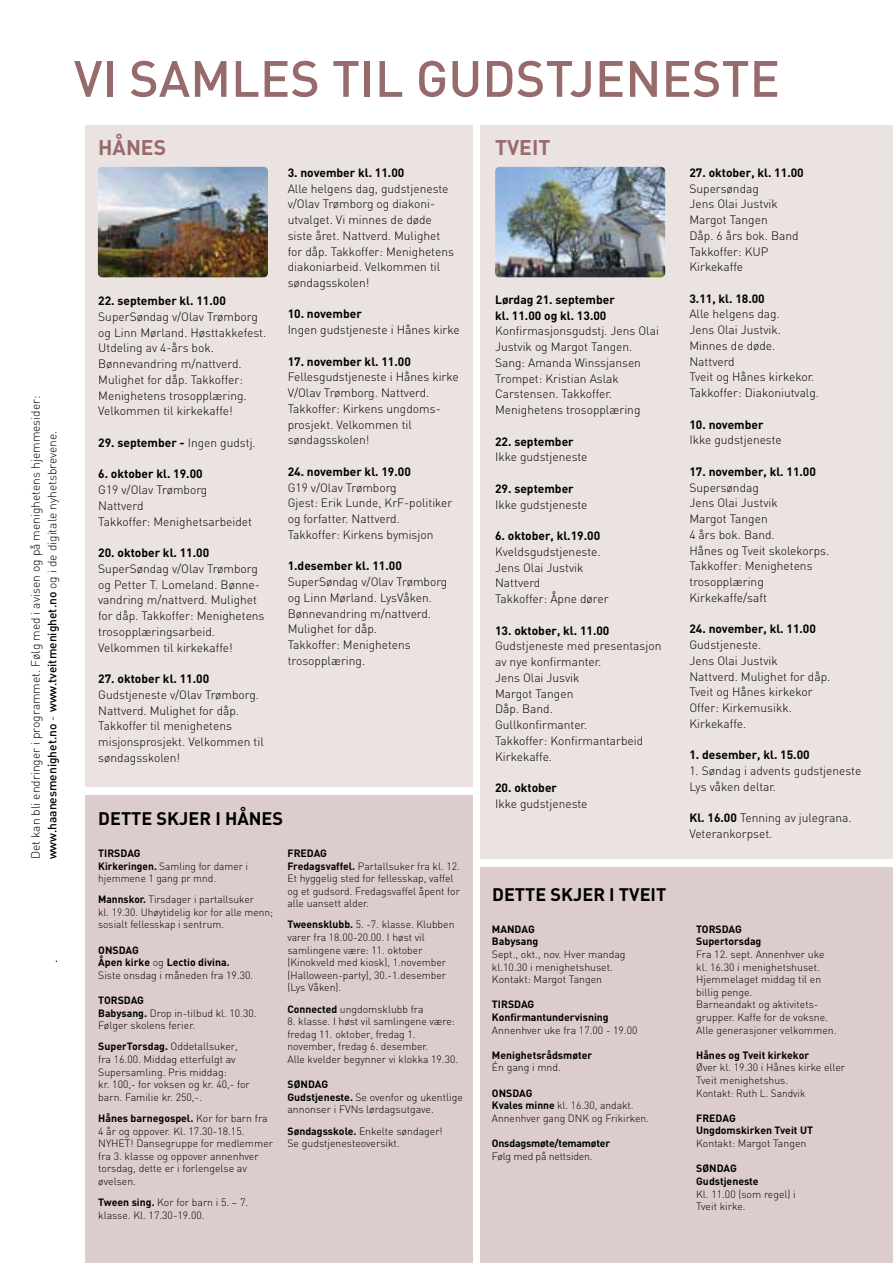
<style>
.page{position:relative;width:893px;height:1263px;background:#fff}
.page>*{position:absolute;margin:0;border:0;box-sizing:border-box;transform-origin:0 0}
.t1{font:500 50.25px "DIN";color:#976a6c}
.t2{font:700 21px "DIN";color:#976a6c}
.t3{font:700 18px "DIN";color:#000}
.t4{font:300 12px/15.8px "DIN";color:#000}
.t5{font:700 12px/15.8px "DIN";color:#000}
.t6{font:300 10.5px/12.6px "DIN";color:#000}
.t7{font:700 10.5px/12.6px "DIN";color:#000}
.t8{font:700 10.5px "DIN";letter-spacing:-.02em;color:#000}
.t9{font:300 10.5px "DIN";letter-spacing:-.02em;color:#000}
.s1{font-weight:500}
.s2{font-weight:300}
.s3{font-weight:700}
</style>
<div class="page">
<div style="left:85px;top:795px;width:388px;height:468px;background:#dccccd"></div>
<div style="left:85px;top:125px;width:387px;height:662px;background:#ebe2e2"></div>
<div style="left:480px;top:867px;width:413px;height:396px;background:#dccccd"></div>
<div style="left:480px;top:125px;width:413px;height:734px;background:#ebe2e2"></div>
<img style="left:98px;top:167px;width:170px;height:110px">
<img style="left:495px;top:167px;width:170px;height:110px">
<p class="t4" style="left:27px;top:859px;width:465px;line-height:16.5px;rotate:-90deg">Det kan bli endringer i programmet. Følg med i avisen og på menighetens hjemmesider: <span class="s1">www.haanesmenighet.no</span> - <span class="s1">www.tveitmenighet.no</span> og i de digitale nyhetsbrevene.</p>
<h1 class="t1" style="left:74px;top:47px;width:707px">VI SAMLES TIL GUDSTJENESTE</h1>
<h2 class="t2" style="left:98px;top:134px;width:69px">HÅNES</h2>
<h2 class="t2" style="left:495px;top:134px;width:57px">TVEIT</h2>
<p class="t5" style="left:98px;top:292px;width:129px">22. september kl. 11.00</p>
<p class="t4" style="left:98px;top:308px;width:169px">SuperSøndag v/Olav Trømborg og Linn Mørland. Høsttakkefest.<br>Utdeling av 4-års bok.<br>Bønnevandring m/nattverd.<br>Mulighet for dåp. Takkoffer:<br>Menighetens trosopplæring.<br>Velkommen til kirkekaffe!</p>
<p class="t5" style="left:98px;top:434px;width:159px">29. september - <span class="s2">Ingen gudstj.</span></p>
<p class="t5" style="left:98px;top:466px;width:106px">6. oktober kl. 19.00</p>
<p class="t4" style="left:98px;top:482px;width:155px">G19 v/Olav Trømborg<br>Nattverd<br>Takkoffer: Menighetsarbeidet</p>
<p class="t5" style="left:98px;top:544px;width:112px">20. oktober kl. 11.00</p>
<p class="t4" style="left:98px;top:560px;width:168px">SuperSøndag v/Olav Trømborg og Petter T. Lomeland. Bønne&shy;vandring m/nattverd. Mulighet for dåp. Takkoffer: Menighetens trosopplæringsarbeid.<br>Velkommen til kirkekaffe!</p>
<p class="t5" style="left:98px;top:670px;width:112px">27. oktober kl. 11.00</p>
<p class="t4" style="left:98px;top:686px;width:167px">Gudstjeneste v/Olav Trømborg.<br>Nattverd. Mulighet for dåp.<br>Takkoffer til menighetens misjonsprosjekt. Velkommen til søndagsskolen!</p>
<p class="t5" style="left:288px;top:164px;width:118px">3. november kl. 11.00</p>
<p class="t4" style="left:288px;top:180px;width:168px">Alle helgens dag, gudstjeneste v/Olav Trømborg og diakoni&shy;utvalget. Vi minnes de døde siste året. Nattverd. Mulighet for dåp. Takkoffer: Menighetens diakoniarbeid. Velkommen til søndagsskolen!</p>
<p class="t5" style="left:288px;top:306px;width:76px">10. november</p>
<p class="t4" style="left:288px;top:322px;width:174px">Ingen gudstjeneste i Hånes kirke</p>
<p class="t5" style="left:288px;top:353px;width:125px">17. november kl. 11.00</p>
<p class="t4" style="left:288px;top:369px;width:173px">Fellesgudstjeneste i Hånes kirke<br>V/Olav Trømborg. Nattverd.<br>Takkoffer: Kirkens ungdoms&shy;prosjekt. Velkommen til søndagsskolen!</p>
<p class="t5" style="left:288px;top:463px;width:125px">24. november kl. 19.00</p>
<p class="t4" style="left:288px;top:479px;width:166px">G19 v/Olav Trømborg<br>Gjest: Erik Lunde, KrF-politiker og forfatter. Nattverd.<br>Takkoffer: Kirkens bymisjon</p>
<p class="t5" style="left:288px;top:558px;width:116px">1.desember kl. 11.00</p>
<p class="t4" style="left:288px;top:574px;width:161px">SuperSøndag v/Olav Trømborg og Linn Mørland. LysVåken.<br>Bønnevandring m/nattverd.<br>Mulighet for dåp.<br>Takkoffer: Menighetens trosopplæring.</p>
<h3 class="t3" style="left:98px;top:806px;width:186px">DETTE SKJER I HÅNES</h3>
<p class="t6" style="left:98px;top:847px;width:151px"><span class="s3">TIRSDAG<br>Kirkeringen.</span> Samling for damer i hjemmene 1 gang pr mnd.</p>
<p class="t6" style="left:98px;top:893px;width:176px"><span class="s3">Mannskor.</span> Tirsdager i partallsuker<br>kl. 19.30. Uhøytidelig kor for alle menn; sosialt fellesskap i sentrum.</p>
<p class="t6" style="left:98px;top:943px;width:157px"><span class="s3">ONSDAG<br>Åpen kirke</span> og <span class="s3">Lectio divina.<br></span>Siste onsdag i måneden fra 19.30.</p>
<p class="t6" style="left:98px;top:994px;width:160px"><span class="s3">TORSDAG<br>Babysang.</span> Drop in-tilbud kl. 10.30.<br>Følger skolens ferier.</p>
<p class="t6" style="left:98px;top:1040px;width:153px"><span class="s3">SuperTorsdag.</span> Oddetallsuker, fra 16.00. Middag etterfulgt av<br>Supersamling. Pris middag:<br>kr. 100,- for voksen og kr. 40,- for barn. Familie kr. 250,-.</p>
<p class="t6" style="left:98px;top:1112px;width:176px"><span class="s3">Hånes barnegospel.</span> Kor for barn fra<br>4 år og oppover. Kl. 17.30-18.15.<br>NYHET! Dansegruppe for medlemmer fra 3. klasse og oppover annenhver torsdag, dette er i forlengelse av øvelsen.</p>
<p class="t6" style="left:98px;top:1196px;width:151px"><span class="s3">Tween sing.</span> Kor for barn i 5. – 7. klasse. Kl. 17.30-19.00.</p>
<p class="t6" style="left:287px;top:847px;width:174px"><span class="s3">FREDAG<br>Fredagsvaffel.</span> Partallsuker fra kl. 12.<br>Et hyggelig sted for fellesskap, vaffel og et gudsord. Fredagsvaffel åpent for alle uansett alder.</p>
<p class="t6" style="left:287px;top:918px;width:169px"><span class="s3">Tweensklubb.</span> 5. -7. klasse. Klubben varer fra 18.00-20.00. I høst vil samlingene være: 11. oktober (Kinokveld med kiosk), 1.november (Halloween-party), 30.-1.desember (Lys Våken).</p>
<p class="t6" style="left:287px;top:1002px;width:137px"><span class="s3">Connected</span> ungdomsklubb fra</p>
<p class="t6" style="left:287px;top:1015px;width:172px">8. klasse. I høst vil samlingene være: fredag 11. oktober, fredag 1. november, fredag 6. desember.<br>Alle kvelder begynner vi klokka 19.30.</p>
<p class="t6" style="left:287px;top:1078px;width:177px"><span class="s3">SØNDAG<br>Gudstjeneste.</span> Se ovenfor og ukentlige annonser i FVNs lørdagsutgave.</p>
<p class="t6" style="left:287px;top:1124px;width:157px"><span class="s3">Søndagsskole.</span> Enkelte søndager!<br>Se gudstjenesteoversikt.</p>
<p class="t5" style="left:495px;top:291px;width:121px">Lørdag 21. september kl. 11.00 og kl. 13.00</p>
<p class="t4" style="left:495px;top:323px;width:165px">Konfirmasjonsgudstj. Jens Olai<br>Justvik og Margot Tangen.<br>Sang: Amanda Winssjansen<br>Trompet: Kristian Aslak<br>Carstensen. Takkoffer.<br>Menighetens trosopplæring</p>
<p class="t5" style="left:495px;top:433px;width:80px">22. september</p>
<p class="t4" style="left:495px;top:449px;width:94px">Ikke gudstjeneste</p>
<p class="t5" style="left:495px;top:480px;width:80px">29. september</p>
<p class="t4" style="left:495px;top:496px;width:94px">Ikke gudstjeneste</p>
<p class="t5" style="left:495px;top:527px;width:107px">6. oktober, kl.19.00</p>
<p class="t4" style="left:495px;top:543px;width:115px">Kveldsgudstjeneste.<br>Jens Olai Justvik<br>Nattverd<br>Takkoffer: Åpne dører</p>
<p class="t5" style="left:495px;top:622px;width:116px">13. oktober, kl. 11.00</p>
<p class="t4" style="left:495px;top:638px;width:168px">Gudstjeneste med presentasjon av nye konfirmanter.<br>Jens Olai Jusvik<br>Margot Tangen<br>Dåp. Band.<br>Gullkonfirmanter.<br>Takkoffer: Konfirmantarbeid<br>Kirkekaffe.</p>
<p class="t5" style="left:495px;top:779px;width:63px">20. oktober</p>
<p class="t4" style="left:495px;top:795px;width:94px">Ikke gudstjeneste</p>
<h3 class="t3" style="left:492px;top:882px;width:176px">DETTE SKJER I TVEIT</h3>
<p class="t7" style="left:492px;top:922px;width:48px">MANDAG<br>Babysang</p>
<p class="t6" style="left:492px;top:948px;width:135px">Sept., okt., nov. Hver mandag kl.10.30 i menighetshuset.<br>Kontakt: Margot Tangen</p>
<p class="t7" style="left:492px;top:998px;width:118px">TIRSDAG<br>Konfirmantundervisning</p>
<p class="t6" style="left:492px;top:1023px;width:147px">Annenhver uke fra 17.00 - 19.00</p>
<p class="t7" style="left:492px;top:1048px;width:102px">Menighetsrådsmøter</p>
<p class="t6" style="left:492px;top:1061px;width:70px">Én gang i mnd.</p>
<p class="t6" style="left:492px;top:1086px;width:158px"><span class="s3">ONSDAG<br>Kvales minne</span> kl. 16.30, andakt.<br>Annenhver gang DNK og Frikirken.</p>
<p class="t8" style="left:492px;top:1136px;width:120px">Onsdagsmøte/temamøter</p>
<p class="t9" style="left:492px;top:1149px;width:102px">Følg med på nettsiden.</p>
<p class="t5" style="left:689px;top:164px;width:116px">27. oktober, kl. 11.00</p>
<p class="t4" style="left:689px;top:180px;width:111px">Supersøndag<br>Jens Olai Justvik<br>Margot Tangen<br>Dåp. 6 års bok. Band<br>Takkoffer: KUP<br>Kirkekaffe</p>
<p class="t5" style="left:689px;top:290px;width:77px">3.11, kl. 18.00</p>
<p class="t4" style="left:689px;top:306px;width:131px">Alle helgens dag.<br>Jens Olai Justvik.<br>Minnes de døde.<br>Nattverd<br>Tveit og Hånes kirkekor.<br>Takkoffer: Diakoniutvalg.</p>
<p class="t5" style="left:689px;top:416px;width:76px">10. november</p>
<p class="t4" style="left:689px;top:432px;width:94px">Ikke gudstjeneste</p>
<p class="t5" style="left:689px;top:463px;width:128px">17. november, kl. 11.00</p>
<p class="t4" style="left:689px;top:479px;width:141px">Supersøndag<br>Jens Olai Justvik<br>Margot Tangen<br>4 års bok. Band.<br>Hånes og Tveit skolekorps.<br>Takkoffer: Menighetens trosopplæring<br>Kirkekaffe/saft</p>
<p class="t5" style="left:689px;top:621px;width:128px">24. november, kl. 11.00</p>
<p class="t4" style="left:689px;top:637px;width:142px">Gudstjeneste.<br>Jens Olai Justvik<br>Nattverd. Mulighet for dåp.<br>Tveit og Hånes kirkekor<br>Offer: Kirkemusikk.<br>Kirkekaffe.</p>
<p class="t5" style="left:689px;top:747px;width:122px">1. desember, kl. 15.00</p>
<p class="t4" style="left:689px;top:763px;width:173px">1. Søndag i advents gudstjeneste<br>Lys våken deltar.</p>
<p class="t4" style="left:689px;top:810px;width:164px"><span class="s3">Kl. 16.00</span> Tenning av julegrana.<br>Veterankorpset.</p>
<p class="t7" style="left:696px;top:922px;width:67px">TORSDAG<br>Supertorsdag</p>
<p class="t6" style="left:696px;top:948px;width:142px">Fra 12. sept. Annenhver uke kl. 16.30 i menighetshuset.<br>Hjemmelaget middag til en billig penge.<br>Barneandakt og aktivitets&shy;grupper. Kaffe for de voksne.<br>Alle generasjoner velkommen.</p>
<p class="t7" style="left:696px;top:1048px;width:115px">Hånes og Tveit kirkekor</p>
<p class="t6" style="left:696px;top:1061px;width:150px">Øver kl. 19.30 i Hånes kirke eller<br>Tveit menighetshus.<br>Kontakt: Ruth L. Sandvik</p>
<p class="t7" style="left:696px;top:1111px;width:118px">FREDAG<br>Ungdomskirken Tveit UT</p>
<p class="t6" style="left:696px;top:1137px;width:112px">Kontakt: Margot Tangen</p>
<p class="t7" style="left:696px;top:1162px;width:64px">SØNDAG<br>Gudstjeneste</p>
<p class="t6" style="left:696px;top:1187px;width:101px">Kl. 11.00 (som regel) i<br>Tveit kirke.</p>
</div>
